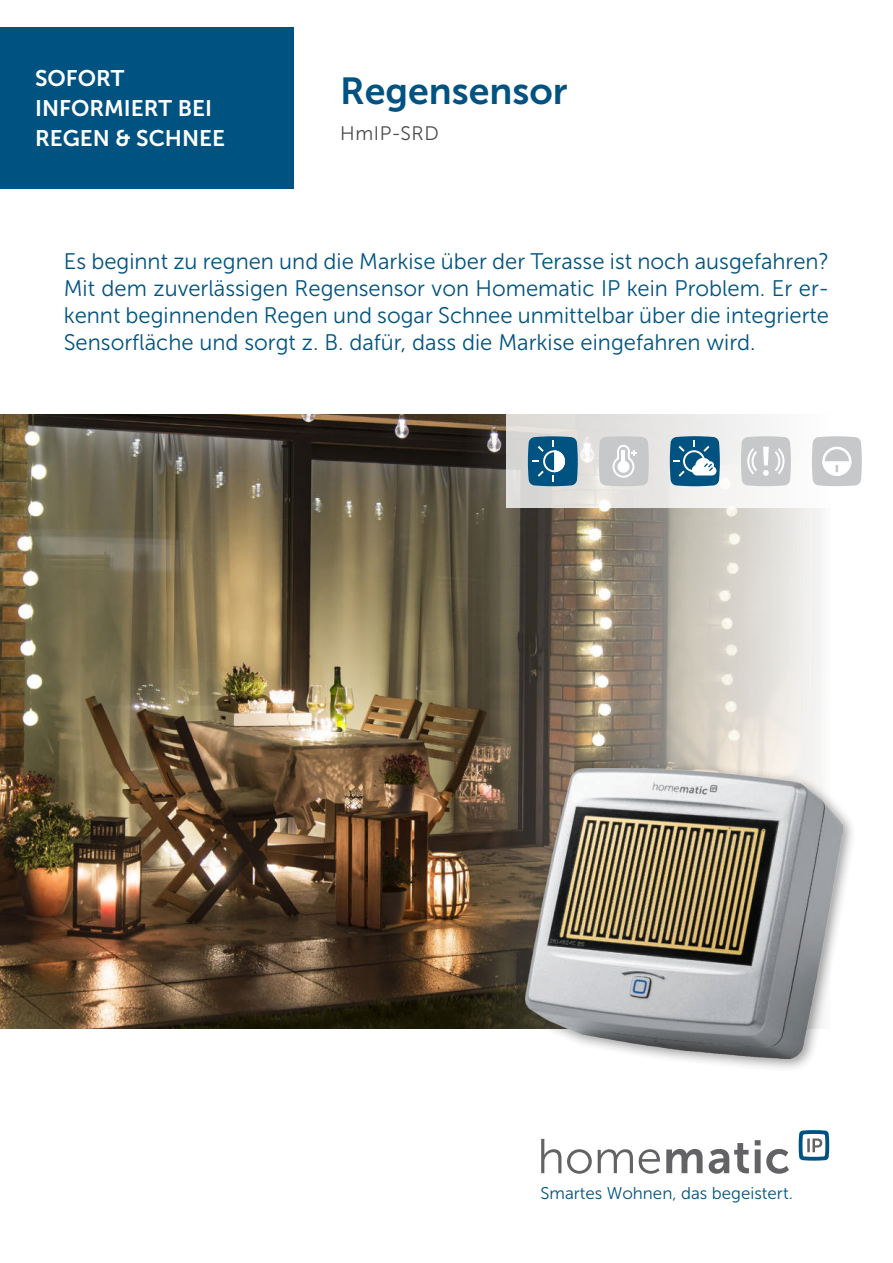
<style>
.page{position:relative;width:893px;height:1263px;background:#fff}
.page>*{position:absolute;margin:0;border:0;box-sizing:border-box;transform-origin:0 0}
.t1{font:37.5px "Museo Sans 700";color:#005381}
.t2{font:22.5px/27px "Museo Sans 300";color:#005381;text-align:justify}
.t3{font:22.5px/30px "Museo Sans 700";color:#fff}
.t4{font:19.5px "Museo Sans 300";letter-spacing:.03em;color:#4b4c4d}
.t5{font:16.95px "Museo Sans 300";color:#005381}
</style>
<div class="page">
<img style="left:0;top:414px;width:820px;height:615px">
<svg style="left:506px;top:414px;width:332px;height:93px"></svg>
<div style="left:0;top:27px;width:294px;height:162px;background:#005381"></div>
<div style="left:518px;top:761px;width:339px;height:311px;background:#231f20;opacity:.45"></div>
<img style="left:525px;top:768px;width:317px;height:291px">
<svg style="left:541px;top:1139px;width:248px;height:35px"></svg>
<svg style="left:799px;top:1130px;width:30px;height:31px"></svg>
<svg style="left:599px;top:436px;width:50px;height:50px"></svg>
<hr style="left:621px;top:451px;width:4px;height:12px;background:#fff">
<svg style="left:741px;top:436px;width:50px;height:50px"></svg>
<svg style="left:812px;top:436px;width:50px;height:50px"></svg>
<svg style="left:670px;top:436px;width:50px;height:50px"></svg>
<svg style="left:528px;top:436px;width:50px;height:50px"></svg>
<p class="t3" style="left:35px;top:66px;width:191px">SOFORT<br>INFORMIERT BEI<br>REGEN &amp; SCHNEE</p>
<h1 class="t1" style="left:340px;top:76px;width:229px">Regensensor</h1>
<p class="t4" style="left:340px;top:123px;width:100px">HmIP-SRD</p>
<p class="t2" style="left:64px;top:248px;width:767px">Es beginnt zu regnen und die Markise über der Terasse ist noch ausgefahren?<br>Mit dem zuverlässigen Regensensor von Homematic IP kein Problem. Er er&shy;kennt beginnenden Regen und sogar Schnee unmittelbar über die integrierte Sensorfläche und sorgt z. B. dafür, dass die Markise eingefahren wird.</p>
<p class="t5" style="left:540px;top:1184px;width:254px">Smartes Wohnen, das begeistert.</p>
</div>
